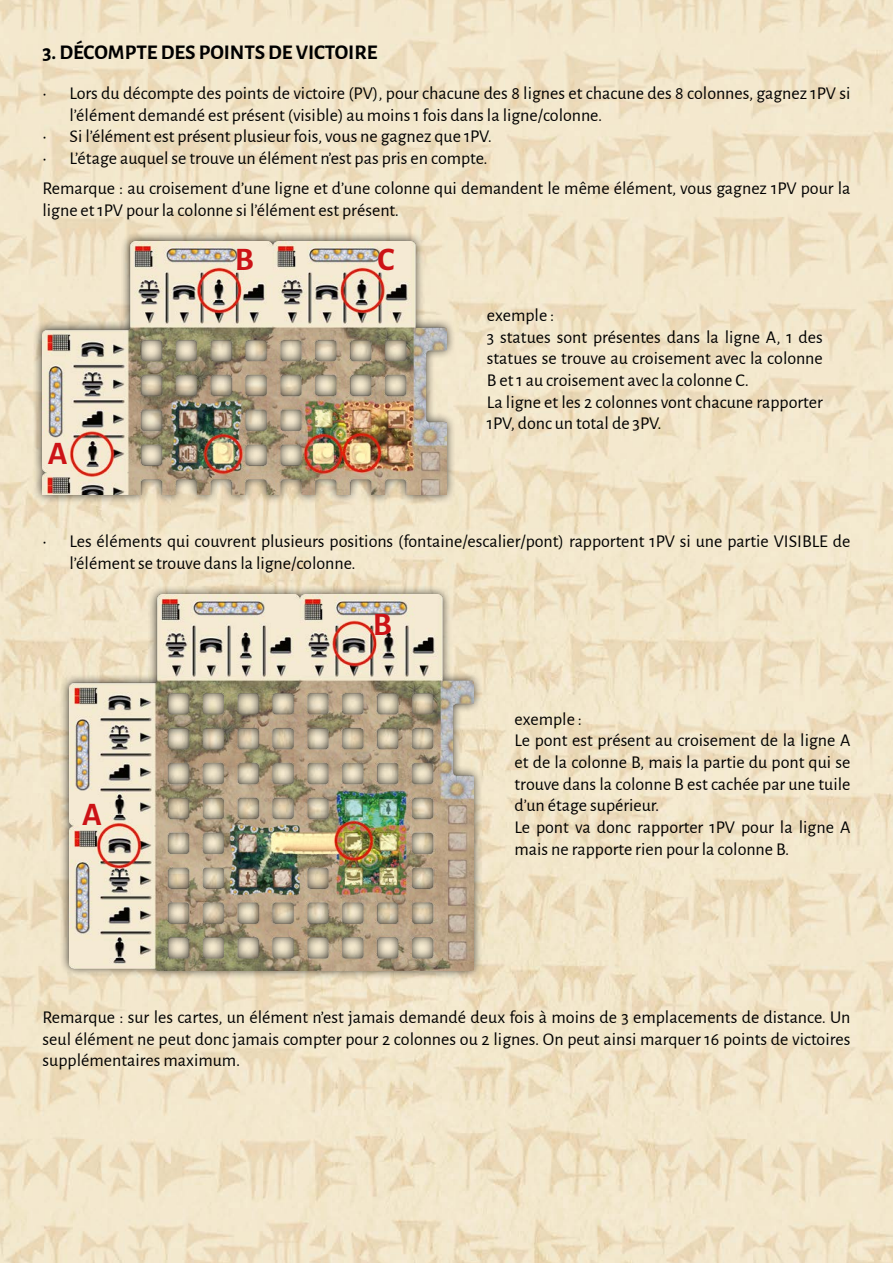
<style>
.page{position:relative;width:893px;height:1263px;background:#fff}
.page>*{position:absolute;margin:0;border:0;box-sizing:border-box;transform-origin:0 0}
.t1{font:700 33px "Alegreya Sans";color:#cc1216}
.t2{font:700 21px "Alegreya Sans";letter-spacing:-.005em;color:#000}
.t3{font:18px/21.6px "Alegreya Sans";color:#000}
</style>
<div class="page">
<img style="left:0;top:0;width:893px;height:1263px">
<div style="left:60px;top:585px;width:423px;height:394px;background:#000;opacity:.75"></div>
<img style="left:69px;top:595px;width:404px;height:375px">
<div style="left:33px;top:231px;width:423px;height:274px;background:#000;opacity:.75"></div>
<img style="left:43px;top:241px;width:403px;height:254px">
<p class="t2" style="left:43px;top:37px;width:336px">3. DÉCOMPTE DES POINTS DE VICTOIRE</p>
<p class="t3" style="left:70px;top:82px;width:782px;text-indent:-27px">• Lors du décompte des points de victoire (PV), pour chacune des 8 lignes et chacune des 8 colonnes, gagnez 1PV si l’élément demandé est présent (visible) au moins 1 fois dans la ligne/colonne.</p>
<p class="t3" style="left:43px;top:125px;width:451px">• Si l’élément est présent plusieur fois, vous ne gagnez que 1PV.</p>
<p class="t3" style="left:43px;top:142px;width:809px;line-height:30.2px">• L’étage auquel se trouve un élément n’est pas pris en compte.<br>Remarque : au croisement d’une ligne et d’une colonne qui demandent le même élément, vous gagnez 1PV pour la</p>
<p class="t3" style="left:43px;top:198px;width:358px">ligne et 1PV pour la colonne si l’élément est présent.</p>
<h1 class="t1" style="left:48px;top:429px;width:21px">A</h1>
<h1 class="t1" style="left:235px;top:235px;width:21px">B</h1>
<h1 class="t1" style="left:377px;top:235px;width:19px">C</h1>
<p class="t3" style="left:487px;top:304px;width:337px">exemple :<br>3 statues sont présentes dans la ligne A, 1 des statues se trouve au croisement avec la colonne B et 1 au croisement avec la colonne C.<br>La ligne et les 2 colonnes vont chacune rapporter 1PV, donc un total de 3PV.</p>
<p class="t3" style="left:70px;top:530px;width:782px;text-indent:-27px">• Les éléments qui couvrent plusieurs positions (fontaine/escalier/pont) rapportent 1PV si une partie VISIBLE de l’élément se trouve dans la ligne/colonne.</p>
<h1 class="t1" style="left:82px;top:790px;width:21px">A</h1>
<h1 class="t1" style="left:373px;top:600px;width:21px">B</h1>
<p class="t3" style="left:514px;top:707px;width:337px">exemple :<br>Le pont est présent au croisement de la ligne A et de la colonne B, mais la partie du pont qui se trouve dans la colonne B est cachée par une tuile d’un étage supérieur.<br>Le pont va donc rapporter 1PV pour la ligne A mais ne rapporte rien pour la colonne B.</p>
<p class="t3" style="left:43px;top:1005px;width:809px;text-align:justify">Remarque : sur les cartes, un élément n’est jamais demandé deux fois à moins de 3 emplacements de distance. Un seul élément ne peut donc jamais compter pour 2 colonnes ou 2 lignes. On peut ainsi marquer 16 points de victoires supplémentaires maximum.</p>
</div>
